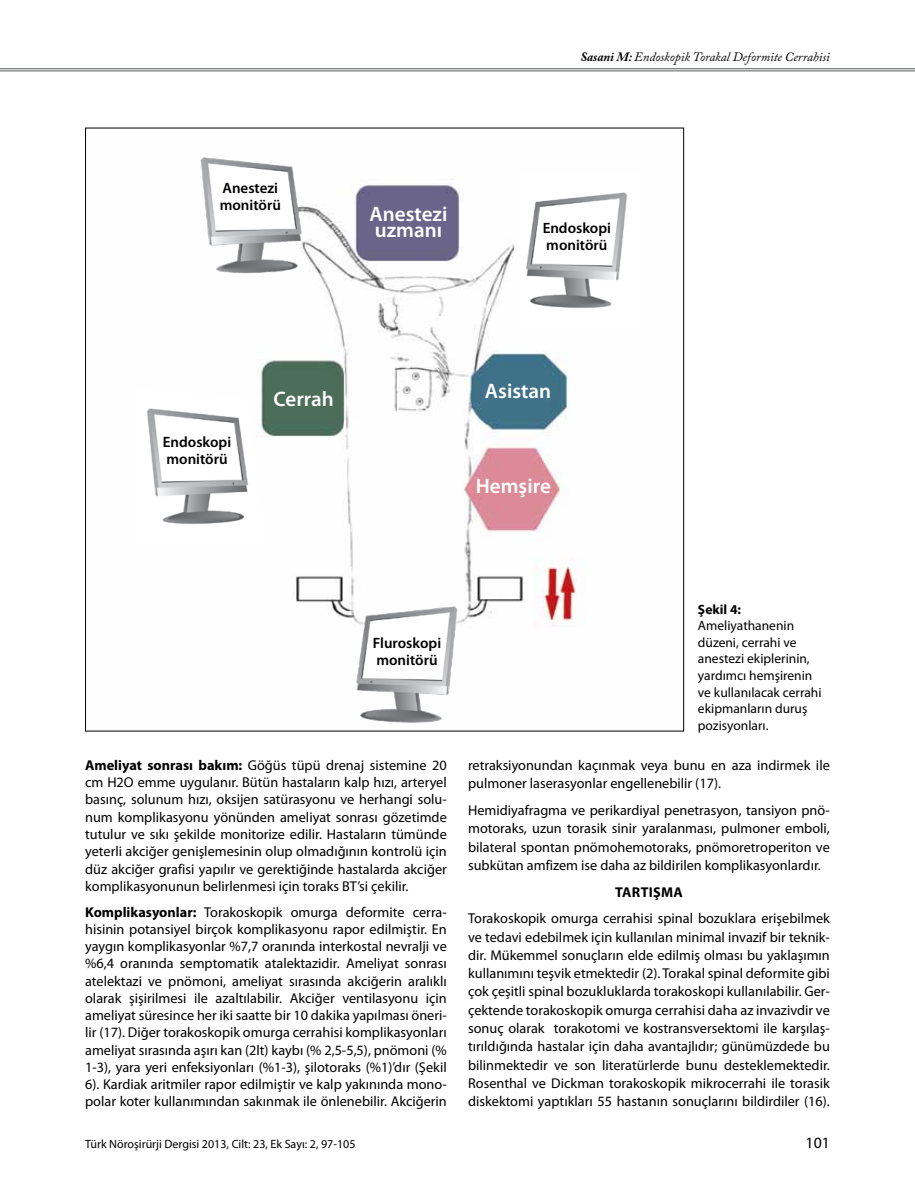
<style>
.page{position:relative;width:915px;height:1191px;background:#fff}
.page>*{position:absolute;margin:0;border:0;box-sizing:border-box;transform-origin:0 0}
.t1{font:600 21px/16.5px "Myriad Pro";color:#fff}
.t2{font:15.75px "Myriad Pro";color:#000}
.t3{font:600 15px/16.5px "Myriad Pro";color:#000}
.t4{font:14.25px/17.2px "Myriad Pro";color:#000;text-align:justify}
.t5{font:700 14.25px "Myriad Pro";letter-spacing:.02em;color:#000}
.t6{font:13.5px/16.5px "Myriad Pro";color:#000}
.t7{font:700 13.5px "Myriad Pro";letter-spacing:.005em;color:#000}
.t8{font:italic 12.75px "Adobe Caslon Pro";color:#000}
.t9{font:12px "Myriad Pro";color:#000}
.s1{font-weight:700}
</style>
<div class="page">
<hr style="left:0;top:68px;width:914px;height:1px;background:#58595b">
<hr style="left:0;top:70px;width:914px;height:1px;background:#58595b">
<img style="left:260px;top:185px;width:324px;height:441px">
<img style="left:200px;top:157px;width:105px;height:136px">
<img style="left:146px;top:388px;width:120px;height:155px">
<img style="left:521px;top:185px;width:107px;height:143px">
<img style="left:352px;top:586px;width:117px;height:137px">
<p class="t3" style="left:220px;top:180px;width:63px">Anestezi monitörü</p>
<h1 class="t1" style="left:369px;top:205px;width:79px">Anestezi uzmanı</h1>
<p class="t8" style="left:580px;top:49px;width:251px"><span class="s1">Sasani M:</span> Endoskopik Torakal Deformite Cerrahisi</p>
<p class="t3" style="left:542px;top:220px;width:70px">Endoskopi monitörü</p>
<p class="t3" style="left:163px;top:434px;width:70px">Endoskopi monitörü</p>
<h1 class="t1" style="left:273px;top:390px;width:62px">Cerrah</h1>
<h1 class="t1" style="left:485px;top:382px;width:68px">Asistan</h1>
<h1 class="t1" style="left:475px;top:477px;width:77px">Hemşire</h1>
<p class="t3" style="left:372px;top:634px;width:70px">Fluroskopi monitörü</p>
<p class="t4" style="left:85px;top:756px;width:363px"><span class="s1">Ameliyat sonrası bakım:</span> Göğüs tüpü drenaj sistemine 20 cm H2O emme uygulanır. Bütün hastaların kalp hızı, arteryel basınç, solunum hızı, oksijen satürasyonu ve herhangi solu&shy;num komplikasyonu yönünden ameliyat sonrası gözetimde tutulur ve sıkı şekilde monitorize edilir. Hastaların tümünde yeterli akciğer genişlemesinin olup olmadığının kontrolü için düz akciğer grafisi yapılır ve gerektiğinde hastalarda akciğer komplikasyonunun belirlenmesi için toraks BT’si çekilir.</p>
<p class="t4" style="left:85px;top:903px;width:363px"><span class="s1">Komplikasyonlar:</span> Torakoskopik omurga deformite cerra&shy;hisinin potansiyel birçok komplikasyonu rapor edilmiştir. En yaygın komplikasyonlar %7,7 oranında interkostal nevralji ve %6,4 oranında semptomatik atalektazidir. Ameliyat sonrası atelektazi ve pnömoni, ameliyat sırasında akciğerin aralıklı olarak şişirilmesi ile azaltılabilir. Akciğer ventilasyonu için ameliyat süresince her iki saatte bir 10 dakika yapılması öneri&shy;lir (17). Diğer torakoskopik omurga cerrahisi komplikasyonları ameliyat sırasında aşırı kan (2lt) kaybı (% 2,5-5,5), pnömoni (% 1-3), yara yeri enfeksiyonları (%1-3), şilotoraks (%1)’dır (Şekil 6). Kardiak aritmiler rapor edilmiştir ve kalp yakınında mono&shy;polar koter kullanımından sakınmak ile önlenebilir. Akciğerin</p>
<p class="t7" style="left:697px;top:600px;width:45px">Şekil 4:</p>
<p class="t6" style="left:697px;top:617px;width:125px">Ameliyathanenin düzeni, cerrahi ve anestezi ekiplerinin, yardımcı hemşirenin ve kullanılacak cerrahi ekipmanların duruş pozisyonları.</p>
<p class="t4" style="left:468px;top:756px;width:363px;line-height:18.3px">retraksiyonundan kaçınmak veya bunu en aza indirmek ile pulmoner laserasyonlar engellenebilir (17).</p>
<p class="t4" style="left:468px;top:801px;width:363px;line-height:18.3px">Hemidiyafragma ve perikardiyal penetrasyon, tansiyon pnö&shy;motoraks, uzun torasik sinir yaralanması, pulmoner emboli, bilateral spontan pnömohemotoraks, pnömoretroperiton ve subkütan amfizem ise daha az bildirilen komplikasyonlardır.</p>
<p class="t5" style="left:615px;top:882px;width:17px">Tart</p>
<p class="t5" style="left:648px;top:882px;width:34px">ışma</p>
<p class="t4" style="left:468px;top:909px;width:363px;line-height:18.3px">Torakoskopik omurga cerrahisi spinal bozuklara erişebilmek ve tedavi edebilmek için kullanılan minimal invazif bir teknik&shy;dir. Mükemmel sonuçların elde edilmiş olması bu yaklaşımın kullanımını teşvik etmektedir (2). Torakal spinal deformite gibi çok çeşitli spinal bozukluklarda torakoskopi kullanılabilir. Ger&shy;çektende torakoskopik omurga cerrahisi daha az invazivdir ve sonuç olarak torakotomi ve kostransversektomi ile karşılaş&shy;tırıldığında hastalar için daha avantajlıdır; günümüzdede bu bilinmektedir ve son literatürlerde bunu desteklemektedir.<br>Rosenthal ve Dickman torakoskopik mikrocerrahi ile torasik diskektomi yaptıkları 55 hastanın sonuçlarını bildirdiler (16).</p>
<p class="t9" style="left:85px;top:1137px;width:272px">Türk Nöroşirürji Dergisi 2013, Cilt: 23, Ek Sayı: 2, 97-105</p>
<p class="t2" style="left:805px;top:1133px;width:26px">101</p>
</div>
